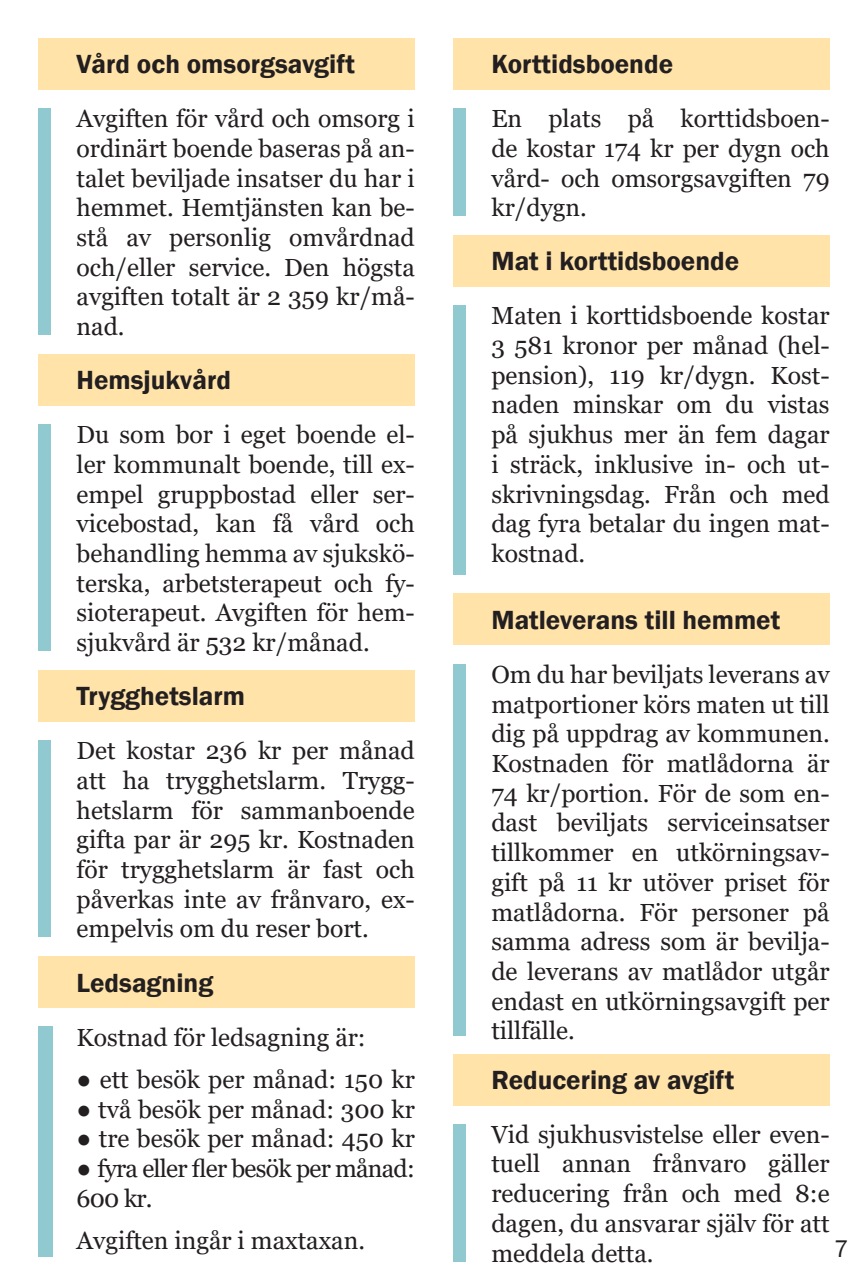
<style>
.page{position:relative;width:868px;height:1276px;background:#fff}
.page>*{position:absolute;margin:0;border:0;box-sizing:border-box;transform-origin:0 0}
.gula_rubriker{font:600 27px "Franklin Gothic";color:#231f20}
.Brödtext{font:24.75px/29.7px "Georgia";color:#231f20;text-align:justify}
.Brödtext-2{font:24.75px/29.7px "Georgia";letter-spacing:-.03em;color:#231f20}
.t1{font:24.75px "Franklin Gothic";color:#231f20}
</style>
<div class="page">
<div style="left:38px;top:424px;width:13px;height:227px;background:#91c9d1"></div>
<div style="left:38px;top:108px;width:13px;height:227px;background:#91c9d1"></div>
<div style="left:38px;top:354px;width:377px;height:51px;background:#ffe3a9"></div>
<div style="left:38px;top:38px;width:377px;height:51px;background:#ffe3a9"></div>
<div style="left:38px;top:1026px;width:15px;height:230px;background:#91c9d1"></div>
<div style="left:453px;top:306px;width:13px;height:269px;background:#91c9d1"></div>
<div style="left:453px;top:664px;width:13px;height:371px;background:#91c9d1"></div>
<div style="left:38px;top:740px;width:13px;height:197px;background:#91c9d1"></div>
<div style="left:453px;top:108px;width:13px;height:108px;background:#91c9d1"></div>
<div style="left:38px;top:956px;width:377px;height:51px;background:#ffe3a9"></div>
<div style="left:453px;top:235px;width:376px;height:51px;background:#ffe3a9"></div>
<div style="left:453px;top:594px;width:376px;height:51px;background:#ffe3a9"></div>
<div style="left:38px;top:670px;width:377px;height:51px;background:#ffe3a9"></div>
<div style="left:453px;top:38px;width:376px;height:51px;background:#ffe3a9"></div>
<div style="left:453px;top:1054px;width:376px;height:51px;background:#ffe3a9"></div>
<div style="left:453px;top:1124px;width:13px;height:137px;background:#91c9d1"></div>
<p class="gula_rubriker" style="left:77px;top:48px;width:280px">Vård och omsorgsavgift</p>
<p class="Brödtext" style="left:77px;top:104px;width:340px">Avgiften för vård och omsorg i ordinärt boende baseras på an&shy;talet beviljade insatser du har i hemmet. Hemtjänsten kan be&shy;stå av personlig omvårdnad och/eller service. Den högsta avgiften totalt är 2 359 kr/må&shy;nad.</p>
<p class="gula_rubriker" style="left:77px;top:363px;width:156px">Hemsjukvård</p>
<p class="Brödtext" style="left:77px;top:420px;width:340px">Du som bor i eget boende el&shy;ler kommunalt boende, till ex&shy;empel gruppbostad eller ser&shy;vicebostad, kan få vård och behandling hemma av sjukskö&shy;terska, arbetsterapeut och fy&shy;sioterapeut. Avgiften för hem&shy;sjukvård är 532 kr/månad.</p>
<p class="gula_rubriker" style="left:77px;top:679px;width:170px">Trygghetslarm</p>
<p class="Brödtext" style="left:77px;top:736px;width:340px">Det kostar 236 kr per månad att ha trygghetslarm. Trygg&shy;hetslarm för sammanboende gifta par är 295 kr. Kostnaden för trygghetslarm är fast och påverkas inte av frånvaro, ex&shy;empelvis om du reser bort.</p>
<p class="gula_rubriker" style="left:77px;top:966px;width:138px">Ledsagning</p>
<p class="Brödtext" style="left:77px;top:1022px;width:290px">Kostnad för ledsagning är:</p>
<p class="Brödtext" style="left:77px;top:1065px;width:340px">● ett besök per månad: 150 kr</p>
<p class="Brödtext" style="left:77px;top:1094px;width:340px">● två besök per månad: 300 kr</p>
<p class="Brödtext" style="left:77px;top:1124px;width:340px">● tre besök per månad: 450 kr</p>
<p class="Brödtext-2" style="left:77px;top:1154px;width:340px">● fyra eller fler besök per månad:<br>600 kr.</p>
<p class="Brödtext" style="left:77px;top:1226px;width:290px">Avgiften ingår i maxtaxan.</p>
<p class="gula_rubriker" style="left:491px;top:48px;width:183px">Korttidsboende</p>
<p class="Brödtext" style="left:491px;top:104px;width:340px">En plats på korttidsboen&shy;de kostar 174 kr per dygn och vård- och omsorgsavgiften 79 kr/dygn.</p>
<p class="gula_rubriker" style="left:491px;top:245px;width:249px">Mat i korttidsboende</p>
<p class="Brödtext" style="left:491px;top:301px;width:340px">Maten i korttidsboende kostar 3 581 kronor per månad (hel&shy;pension), 119 kr/dygn. Kost&shy;naden minskar om du vistas på sjukhus mer än fem dagar i sträck, inklusive in- och ut&shy;skrivningsdag. Från och med dag fyra betalar du ingen mat&shy;kostnad.</p>
<p class="gula_rubriker" style="left:491px;top:603px;width:290px">Matleverans till hemmet</p>
<p class="Brödtext" style="left:491px;top:660px;width:340px">Om du har beviljats leverans av matportioner körs maten ut till dig på uppdrag av kommunen.<br>Kostnaden för matlådorna är 74 kr/portion. För de som en&shy;dast beviljats serviceinsatser tillkommer en utkörningsav&shy;gift på 11 kr utöver priset för matlådorna. För personer på samma adress som är bevilja&shy;de leverans av matlådor utgår endast en utkörningsavgift per tillfälle.</p>
<p class="gula_rubriker" style="left:491px;top:1063px;width:244px">Reducering av avgift</p>
<p class="Brödtext" style="left:491px;top:1119px;width:340px">Vid sjukhusvistelse eller even&shy;tuell annan frånvaro gäller reducering från och med 8:e dagen, du ansvarar själv för att meddela detta.</p>
<p class="t1" style="left:834px;top:1233px;width:16px">7</p>
</div>
